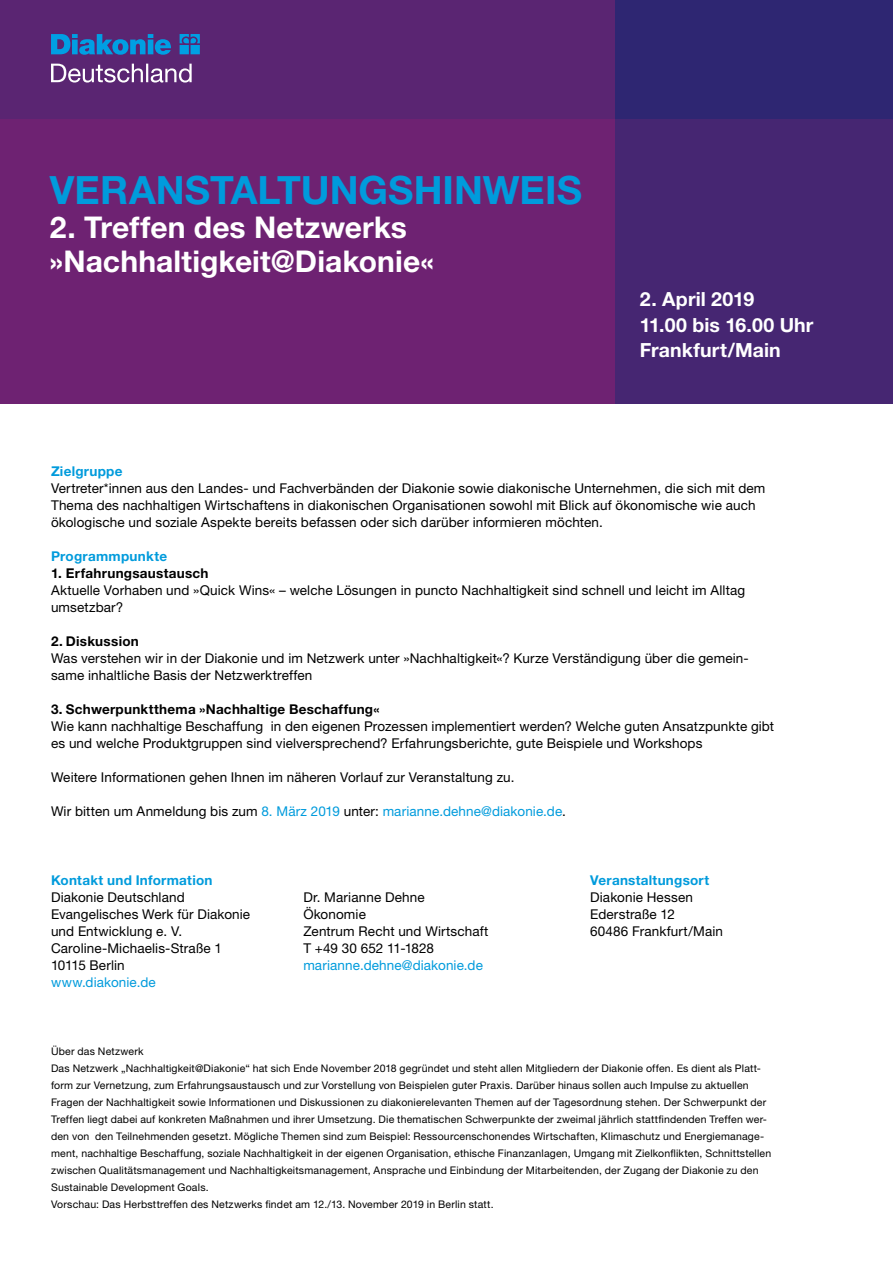
<style>
.page{position:relative;width:893px;height:1263px;background:#fff}
.page>*{position:absolute;margin:0;border:0;box-sizing:border-box;transform-origin:0 0}
._22_Headline_Zitat_3{font:700 39px "Helvetica Neue LT Pro";color:#009bdc}
._22_Headline_Zitat_3-2{font:700 30px/34px "Helvetica Neue LT Pro";letter-spacing:.005em;color:#fff}
._11_Fliesstext_9pt_4{font:700 19.5px "Helvetica Neue LT Pro";letter-spacing:.005em;color:#fff}
._11_Fliesstext_9pt_4-2{font:13.5px/17px "Helvetica Neue LT Pro";letter-spacing:.01em;color:#000}
._11_Fliesstext_9pt_4-3{font:13.5px "Helvetica Neue LT Pro";letter-spacing:.01em;color:#009bdc}
._11_Fliesstext_9pt_4-4{font:700 13.5px/17px "Helvetica Neue LT Pro";letter-spacing:.02em;color:#009bdc}
._11_Fliesstext_9pt_4-5{font:10.5px/17px "Helvetica Neue LT Pro";letter-spacing:.02em;color:#000}
.s1{font-weight:700;color:#009bdc}
.s2{font-weight:700}
.s3{color:#000}
.s4{font-weight:400;color:#000}
</style>
<div class="page">
<div style="left:610px;top:0;width:283px;height:153px;background:#2e2672"></div>
<div style="left:0;top:0;width:615px;height:153px;background:#5a2572"></div>
<div style="left:605px;top:119px;width:288px;height:285px;background:#462672"></div>
<div style="left:0;top:119px;width:615px;height:285px;background:#6e2272"></div>
<svg style="left:51px;top:64px;width:141px;height:19px"></svg>
<svg style="left:51px;top:34px;width:149px;height:21px"></svg>
<p class="_22_Headline_Zitat_3" style="left:50px;top:166px;width:534px">VERANSTALTUNGSHINWEIS</p>
<p class="_22_Headline_Zitat_3-2" style="left:50px;top:210px;width:385px">2. Treffen des Netzwerks »Nachhaltigkeit@Diakonie«</p>
<p class="_11_Fliesstext_9pt_4" style="left:640px;top:287px;width:116px">2. April 2019</p>
<p class="_11_Fliesstext_9pt_4" style="left:640px;top:312px;width:175px">11.00 bis 16.00 Uhr</p>
<p class="_11_Fliesstext_9pt_4" style="left:640px;top:338px;width:142px">Frankfurt/Main</p>
<p class="_11_Fliesstext_9pt_4-2" style="left:51px;top:463px;width:716px"><span class="s1">Zielgruppe<br></span>Vertreter*innen aus den Landes- und Fachverbänden der Diakonie sowie diakonische Unternehmen, die sich mit dem Thema des nachhaltigen Wirtschaftens in diakonischen Organisationen sowohl mit Blick auf ökonomische wie auch ökologische und soziale Aspekte bereits befassen oder sich darüber informieren möchten.</p>
<p class="_11_Fliesstext_9pt_4-4" style="left:51px;top:548px;width:118px">Programmpunkte</p>
<p class="_11_Fliesstext_9pt_4-2" style="left:51px;top:565px;width:696px"><span class="s2">1. Erfahrungsaustausch<br></span>Aktuelle Vorhaben und »Quick Wins« – welche Lösungen in puncto Nachhaltigkeit sind schnell und leicht im Alltag umsetzbar?</p>
<p class="_11_Fliesstext_9pt_4-2" style="left:51px;top:633px;width:699px"><span class="s2">2. Diskussion<br></span>Was verstehen wir in der Diakonie und im Netzwerk unter »Nachhaltigkeit«? Kurze Verständigung über die gemein&shy;same inhaltliche Basis der Netzwerktreffen</p>
<p class="_11_Fliesstext_9pt_4-2" style="left:51px;top:701px;width:725px"><span class="s2">3. Schwerpunktthema »Nachhaltige Beschaffung«<br></span>Wie kann nachhaltige Beschaffung in den eigenen Prozessen implementiert werden? Welche guten Ansatzpunkte gibt es und welche Produktgruppen sind vielversprechend? Erfahrungsberichte, gute Beispiele und Workshops</p>
<p class="_11_Fliesstext_9pt_4-2" style="left:51px;top:769px;width:465px">Weitere Informationen gehen Ihnen im näheren Vorlauf zur Veranstaltung zu.</p>
<p class="_11_Fliesstext_9pt_4-3" style="left:51px;top:803px;width:516px"><span class="s3">Wir bitten um Anmeldung bis zum</span> 8. März 2019 <span class="s3">unter:</span> marianne.dehne@diakonie.de<span class="s3">.</span></p>
<p class="_11_Fliesstext_9pt_4-4" style="left:51px;top:871px;width:163px">Kontakt und Information<br><span class="s4">Diakonie Deutschland</span></p>
<p class="_11_Fliesstext_9pt_4-2" style="left:51px;top:905px;width:201px">Evangelisches Werk für Diakonie und Entwicklung e. V.</p>
<p class="_11_Fliesstext_9pt_4-2" style="left:51px;top:939px;width:173px">Caroline-Michaelis-Straße 1</p>
<p class="_11_Fliesstext_9pt_4-2" style="left:51px;top:956px;width:75px">10115 Berlin</p>
<p class="_11_Fliesstext_9pt_4-3" style="left:51px;top:973px;width:106px">www.diakonie.de</p>
<p class="_11_Fliesstext_9pt_4-2" style="left:303px;top:888px;width:123px">Dr. Marianne Dehne</p>
<p class="_11_Fliesstext_9pt_4-2" style="left:303px;top:905px;width:187px">Ökonomie<br>Zentrum Recht und Wirtschaft</p>
<p class="_11_Fliesstext_9pt_4-2" style="left:303px;top:939px;width:132px">T +49 30 652 11-1828</p>
<p class="_11_Fliesstext_9pt_4-3" style="left:303px;top:956px;width:181px">marianne.dehne@diakonie.de</p>
<p class="_11_Fliesstext_9pt_4-4" style="left:590px;top:871px;width:121px">Veranstaltungsort</p>
<p class="_11_Fliesstext_9pt_4-2" style="left:590px;top:888px;width:104px">Diakonie Hessen</p>
<p class="_11_Fliesstext_9pt_4-2" style="left:590px;top:905px;width:86px">Ederstraße 12</p>
<p class="_11_Fliesstext_9pt_4-2" style="left:590px;top:922px;width:134px">60486 Frankfurt/Main</p>
<p class="_11_Fliesstext_9pt_4-5" style="left:51px;top:1042px;width:94px">Über das Netzwerk</p>
<p class="_11_Fliesstext_9pt_4-5" style="left:51px;top:1059px;width:722px">Das Netzwerk „Nachhaltigkeit@Diakonie“ hat sich Ende November 2018 gegründet und steht allen Mitgliedern der Diakonie offen. Es dient als Platt&shy;form zur Vernetzung, zum Erfahrungsaustausch und zur Vorstellung von Beispielen guter Praxis. Darüber hinaus sollen auch Impulse zu aktuellen Fragen der Nachhaltigkeit sowie Informationen und Diskussionen zu diakonierelevanten Themen auf der Tagesordnung stehen. Der Schwerpunkt der Treffen liegt dabei auf konkreten Maßnahmen und ihrer Umsetzung. Die thematischen Schwerpunkte der zweimal jährlich stattfindenden Treffen wer&shy;den von den Teilnehmenden gesetzt. Mögliche Themen sind zum Beispiel: Ressourcenschonendes Wirtschaften, Klimaschutz und Energiemanage&shy;ment, nachhaltige Beschaffung, soziale Nachhaltigkeit in der eigenen Organisation, ethische Finanzanlagen, Umgang mit Zielkonflikten, Schnittstellen zwischen Qualitätsmanagement und Nachhaltigkeitsmanagement, Ansprache und Einbindung der Mitarbeitenden, der Zugang der Diakonie zu den Sustainable Development Goals.</p>
<p class="_11_Fliesstext_9pt_4-5" style="left:51px;top:1195px;width:444px">Vorschau: Das Herbsttreffen des Netzwerks findet am 12./13. November 2019 in Berlin statt.</p>
</div>
